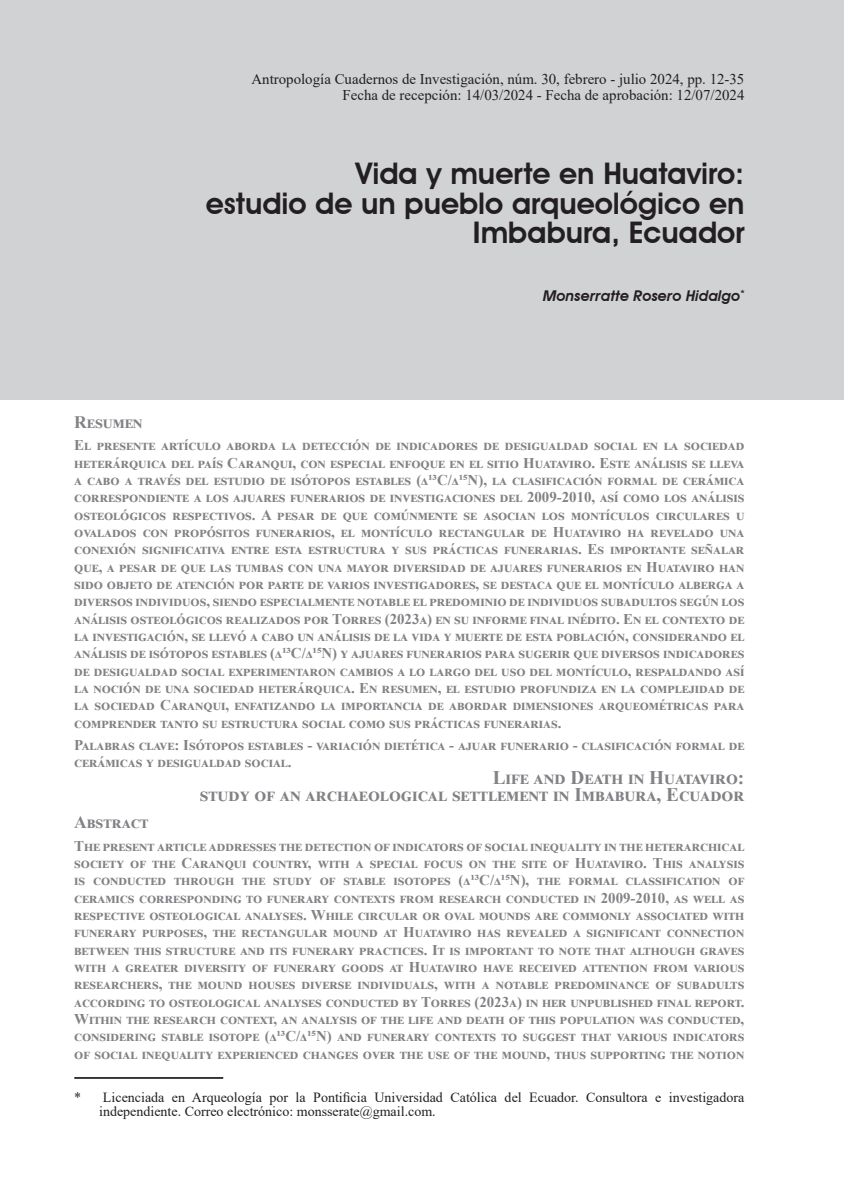
<style>
.page{position:relative;width:844px;height:1191px;background:#fff}
.page>*{position:absolute;margin:0;border:0;box-sizing:border-box;transform-origin:0 0}
.titulo{font:600 29.75px/29.8px "Avant Garde IT Cby BT";color:#231f20;text-align:right}
.resumenes{font:700 19.25px "Times New Roman";letter-spacing:.025em;color:#808285}
.resumenes-2{font:700 19.25px "Times New Roman";letter-spacing:.005em;color:#808285}
.resumenes-3{font:700 17.5px "Times New Roman";letter-spacing:.025em;color:#808285}
.resumenes-4{font:700 14.88px/17.3px "Times New Roman";letter-spacing:.025em;color:#808285}
.t1{font:14.88px "Times New Roman";color:#231f20}
.Autor{font:italic 600 14.88px "Avant Garde IT Cby BT";color:#231f20}
.pie{font:14px/14px "Times New Roman";color:#231f20}
</style>
<div class="page">
<div style="left:0;top:0;width:843px;height:399px;background:#d1d2d4"></div>
<hr style="left:74px;top:1077px;width:149px;height:1px;background:#231f20">
<p class="t1" style="left:251px;top:69px;width:494px">Antropología Cuadernos de Investigación, núm. 30, febrero - julio 2024, pp. 12-35</p>
<p class="t1" style="left:342px;top:85px;width:403px">Fecha de recepción: 14/03/2024 - Fecha de aprobación: 12/07/2024</p>
<p class="titulo" style="left:355px;top:158px;width:390px">Vida y muerte en Huataviro:</p>
<p class="titulo" style="left:206px;top:188px;width:540px">estudio de un pueblo arqueológico en<br>Imbabura, Ecuador</p>
<p class="Autor" style="left:543px;top:287px;width:203px">Monserratte Rosero Hidalgo<sup>*</sup></p>
<p class="resumenes-3" style="left:74px;top:410px;width:70px">Resumen</p>
<p class="resumenes-4" style="left:74px;top:436px;width:671px">El presente artículo aborda la detección de indicadores de desigualdad social en la sociedad heterárquica del país Caranqui, con especial enfoque en el sitio Huataviro. Este análisis se lleva a cabo a través del estudio de isótopos estables (δ¹³C/δ¹⁵N), la clasificación formal de cerámica correspondiente a los ajuares funerarios de investigaciones del 2009-2010, así como los análisis osteológicos respectivos. A pesar de que comúnmente se asocian los montículos circulares u ovalados con propósitos funerarios, el montículo rectangular de Huataviro ha revelado una conexión significativa entre esta estructura y sus prácticas funerarias. Es importante señalar que, a pesar de que las tumbas con una mayor diversidad de ajuares funerarios en Huataviro han sido objeto de atención por parte de varios investigadores, se destaca que el montículo alberga a diversos individuos, siendo especialmente notable el predominio de individuos subadultos según los análisis osteológicos realizados por Torres (2023a) en su informe final inédito. En el contexto de la investigación, se llevó a cabo un análisis de la vida y muerte de esta población, considerando el análisis de isótopos estables (δ¹³C/δ¹⁵N) y ajuares funerarios para sugerir que diversos indicadores de desigualdad social experimentaron cambios a lo largo del uso del montículo, respaldando así la noción de una sociedad heterárquica. En resumen, el estudio profundiza en la complejidad de la sociedad Caranqui, enfatizando la importancia de abordar dimensiones arqueométricas para comprender tanto su estructura social como sus prácticas funerarias.</p>
<p class="resumenes-4" style="left:74px;top:736px;width:671px">Palabras clave: Isótopos estables - variación dietética - ajuar funerario - clasificación formal de cerámicas y desigualdad social.</p>
<p class="resumenes-2" style="left:492px;top:764px;width:253px">Life and Death in Huataviro:</p>
<p class="resumenes" style="left:200px;top:781px;width:543px">study of an archaeological settlement in Imbabura, Ecuador</p>
<p class="resumenes-3" style="left:74px;top:810px;width:76px">Abstract</p>
<p class="resumenes-4" style="left:74px;top:836px;width:671px">The present article addresses the detection of indicators of social inequality in the heterarchical society of the Caranqui country, with a special focus on the site of Huataviro. This analysis is conducted through the study of stable isotopes (δ¹³C/δ¹⁵N), the formal classification of ceramics corresponding to funerary contexts from research conducted in 2009-2010, as well as respective osteological analyses. While circular or oval mounds are commonly associated with funerary purposes, the rectangular mound at Huataviro has revealed a significant connection between this structure and its funerary practices. It is important to note that although graves with a greater diversity of funerary goods at Huataviro have received attention from various researchers, the mound houses diverse individuals, with a notable predominance of subadults according to osteological analyses conducted by Torres (2023a) in her unpublished final report.<br>Within the research context, an analysis of the life and death of this population was conducted, considering stable isotope (δ¹³C/δ¹⁵N) and funerary contexts to suggest that various indicators of social inequality experienced changes over the use of the mound, thus supporting the notion</p>
<p class="pie" style="left:99px;top:1090px;width:646px;text-indent:-25px">* Licenciada en Arqueología por la Pontificia Universidad Católica del Ecuador. Consultora e investigadora independiente. Correo electrónico: monsserate@gmail.com.</p>
</div>
